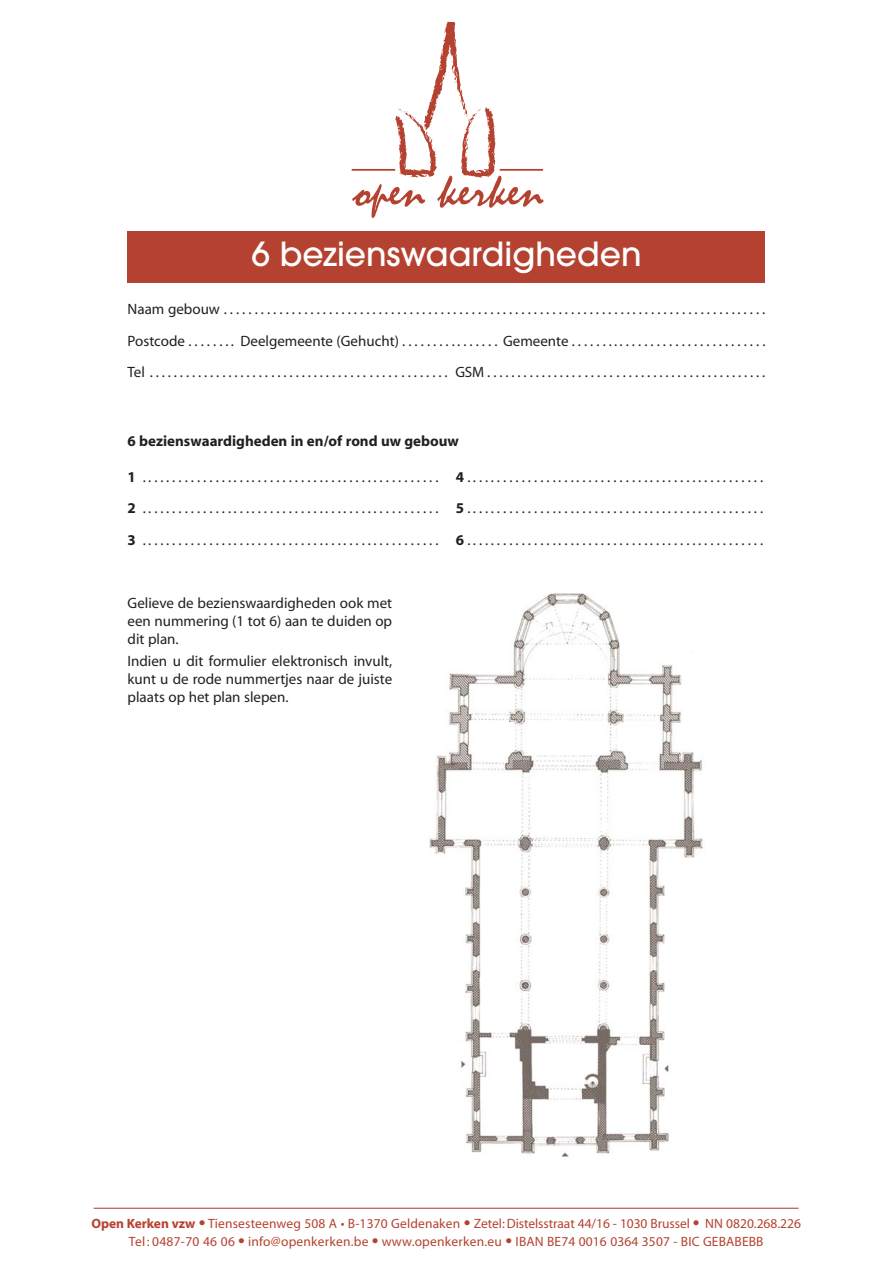
<style>
.page{position:relative;width:893px;height:1263px;background:#fff}
.page>*{position:absolute;margin:0;border:0;box-sizing:border-box;transform-origin:0 0}
.t1{font:48px "Mistral";color:#b54230;scale:1.07 1}
.t2{font:500 33px "Avant Garde";color:#fff}
.t3{font:15px/31.5px "Myriad";color:#231f20;text-align:justify}
.t4{font:700 15px "Myriad";color:#231f20}
.t5{font:13.5px/18px "Myriad";letter-spacing:.01em;color:#b54230;text-align:center}
.s1{font-weight:700}
.s2{font-size:24px}
</style>
<div class="page">
<div style="left:128px;top:231px;width:637px;height:51px;background:#b54230"></div>
<hr style="left:352px;top:169px;width:43px;height:2px;background:#b54230">
<hr style="left:500px;top:169px;width:43px;height:2px;background:#b54230">
<svg style="left:395px;top:22px;width:101px;height:156px"></svg>
<img style="left:429px;top:593px;width:274px;height:564px">
<hr style="left:94px;top:1208px;width:705px;height:1px;background:#b54230">
<h1 class="t1" style="left:353px;top:172px;width:180px">open kerken</h1>
<h2 class="t2" style="left:251px;top:242px;width:392px">6 bezienswaardigheden</h2>
<p class="t3" style="left:128px;top:295px;width:639px">Naam gebouw . . . . . . . . . . . . . . . . . . . . . . . . . . . . . . . . . . . . . . . . . . . . . . . . . . . . . . . . . . . . . . . . . . . . . . . . . . . . . . . . . . . . . . . .<br>Postcode . . . . . . . . Deelgemeente (Gehucht) . . . . . . . . . . . . . . . . Gemeente . . . . . . . . . . . . . . . . . . . . . . . . . . . . . . . .<br>Tel . . . . . . . . . . . . . . . . . . . . . . . . . . . . . . . . . . . . . . . . . . . . . . . . . GSM . . . . . . . . . . . . . . . . . . . . . . . . . . . . . . . . . . . . . . . . . . . . . .</p>
<p class="t4" style="left:128px;top:435px;width:333px">6 bezienswaardigheden in en/of rond uw gebouw</p>
<p class="t3" style="left:128px;top:462px;width:637px"><span class="s1">1</span> . . . . . . . . . . . . . . . . . . . . . . . . . . . . . . . . . . . . . . . . . . . . . . . . . <span class="s1">4</span> . . . . . . . . . . . . . . . . . . . . . . . . . . . . . . . . . . . . . . . . . . . . . . . . .<br><span class="s1">2</span> . . . . . . . . . . . . . . . . . . . . . . . . . . . . . . . . . . . . . . . . . . . . . . . . . <span class="s1">5</span> . . . . . . . . . . . . . . . . . . . . . . . . . . . . . . . . . . . . . . . . . . . . . . . . .<br><span class="s1">3</span> . . . . . . . . . . . . . . . . . . . . . . . . . . . . . . . . . . . . . . . . . . . . . . . . . <span class="s1">6</span> . . . . . . . . . . . . . . . . . . . . . . . . . . . . . . . . . . . . . . . . . . . . . . . . .</p>
<p class="t3" style="left:128px;top:595px;width:266px;line-height:18px">Gelieve de bezienswaardigheden ook met een nummering (1 tot 6) aan te duiden op dit plan.</p>
<p class="t3" style="left:128px;top:653px;width:266px;line-height:18px">Indien u dit formulier elektronisch invult, kunt u de rode nummertjes naar de juiste plaats op het plan slepen.</p>
<p class="t5" style="left:91px;top:1215px;width:711px"><span class="s1">Open Kerken vzw</span> <span class="s2">•</span> Tiensesteenweg 508 A • B-1370 Geldenaken <span class="s2">•</span> Zetel: Distelsstraat 44/16 - 1030 Brussel <span class="s2">•</span> NN 0820.268.226<br>Tel: 0487-70 46 06 <span class="s2">•</span> info@openkerken.be <span class="s2">•</span> www.openkerken.eu <span class="s2">•</span> IBAN BE74 0016 0364 3507 - BIC GEBABEBB</p>
</div>
